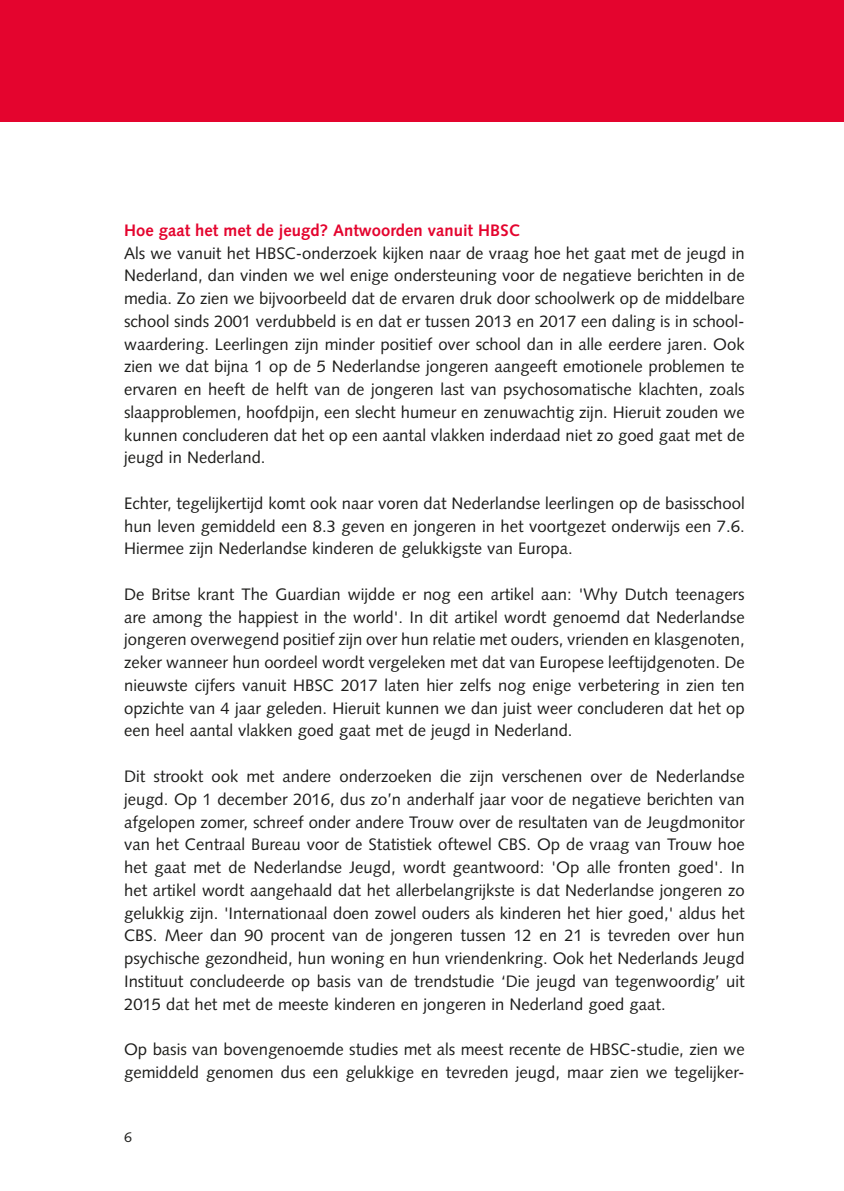
<style>
.page{position:relative;width:844px;height:1191px;background:#fff}
.page>*{position:absolute;margin:0;border:0;box-sizing:border-box;transform-origin:0 0}
._03-Brood{font:16.62px/22.8px "Syntax LT Std";color:#1d1d1b;text-align:justify}
._06-Tussenkop_bold{font:700 16.62px "Syntax LT Std";color:#e4042e}
.t1{font:14px "Syntax LT Std";color:#1d1d1b}
</style>
<div class="page">
<div style="left:0;top:0;width:843px;height:122px;background:#e4042e"></div>
<p class="_06-Tussenkop_bold" style="left:124px;top:220px;width:397px">Hoe gaat het met de jeugd? Antwoorden vanuit HBSC</p>
<p class="_03-Brood" style="left:124px;top:241px;width:622px">Als we vanuit het HBSC-onderzoek kijken naar de vraag hoe het gaat met de jeugd in Nederland, dan vinden we wel enige ondersteuning voor de negatieve berichten in de media. Zo zien we bijvoorbeeld dat de ervaren druk door schoolwerk op de middelbare school sinds 2001 verdubbeld is en dat er tussen 2013 en 2017 een daling is in school&shy;waardering. Leerlingen zijn minder positief over school dan in alle eerdere jaren. Ook zien we dat bijna 1 op de 5 Nederlandse jongeren aangeeft emotionele problemen te ervaren en heeft de helft van de jongeren last van psychosomatische klachten, zoals slaapproblemen, hoofdpijn, een slecht humeur en zenuwachtig zijn. Hieruit zouden we kunnen concluderen dat het op een aantal vlakken inderdaad niet zo goed gaat met de jeugd in Nederland.</p>
<p class="_03-Brood" style="left:124px;top:492px;width:622px">Echter, tegelijkertijd komt ook naar voren dat Nederlandse leerlingen op de basisschool hun leven gemiddeld een 8.3 geven en jongeren in het voortgezet onderwijs een 7.6.<br>Hiermee zijn Nederlandse kinderen de gelukkigste van Europa.</p>
<p class="_03-Brood" style="left:124px;top:583px;width:622px">De Britse krant The Guardian wijdde er nog een artikel aan: 'Why Dutch teenagers are among the happiest in the world'. In dit artikel wordt genoemd dat Nederlandse jongeren overwegend positief zijn over hun relatie met ouders, vrienden en klasgenoten, zeker wanneer hun oordeel wordt vergeleken met dat van Europese leeftijdgenoten. De nieuwste cijfers vanuit HBSC 2017 laten hier zelfs nog enige verbetering in zien ten opzichte van 4 jaar geleden. Hieruit kunnen we dan juist weer concluderen dat het op een heel aantal vlakken goed gaat met de jeugd in Nederland.</p>
<p class="_03-Brood" style="left:124px;top:765px;width:622px">Dit strookt ook met andere onderzoeken die zijn verschenen over de Nederlandse jeugd. Op 1 december 2016, dus zo’n anderhalf jaar voor de negatieve berichten van afgelopen zomer, schreef onder andere Trouw over de resultaten van de Jeugdmonitor van het Centraal Bureau voor de Statistiek oftewel CBS. Op de vraag van Trouw hoe het gaat met de Nederlandse Jeugd, wordt geantwoord: 'Op alle fronten goed'. In het artikel wordt aangehaald dat het allerbelangrijkste is dat Nederlandse jongeren zo gelukkig zijn. 'Internationaal doen zowel ouders als kinderen het hier goed,' aldus het CBS. Meer dan 90 procent van de jongeren tussen 12 en 21 is tevreden over hun psychische gezondheid, hun woning en hun vriendenkring. Ook het Nederlands Jeugd Instituut concludeerde op basis van de trendstudie ‘Die jeugd van tegenwoordig’ uit 2015 dat het met de meeste kinderen en jongeren in Nederland goed gaat.</p>
<p class="_03-Brood" style="left:124px;top:1038px;width:622px">Op basis van bovengenoemde studies met als meest recente de HBSC-studie, zien we gemiddeld genomen dus een gelukkige en tevreden jeugd, maar zien we tegelijker-</p>
<p class="t1" style="left:124px;top:1129px;width:9px">6</p>
</div>
